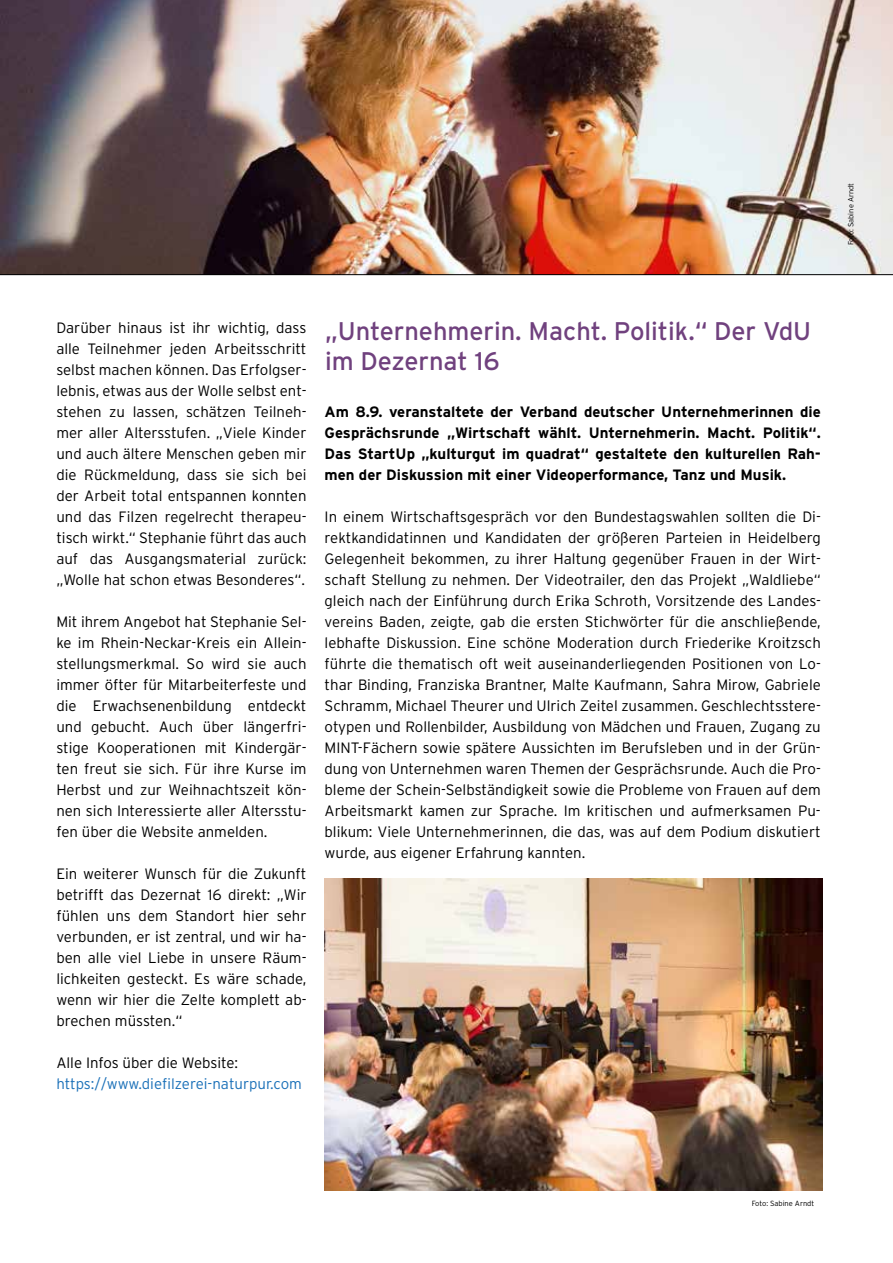
<style>
.page{position:relative;width:893px;height:1263px;background:#fff}
.page>*{position:absolute;margin:0;border:0;box-sizing:border-box;transform-origin:0 0}
.t1{font:25.5px/30px "Interstate";color:#70417e}
.t2{font:300 15px/21px "Interstate";color:#000;text-align:justify}
.t3{font:700 15px/21px "Interstate";color:#000;text-align:justify}
.t4{font:300 15px "Interstate";color:#1a70b8}
.t5{font:300 7.5px "Interstate";color:#000}
</style>
<div class="page">
<img style="left:0;top:0;width:893px;height:274px">
<img style="left:325px;top:879px;width:498px;height:311px">
<hr style="left:0;top:274px;width:893px;height:1px;background:#000">
<p class="t5" style="left:846px;top:245px;width:64px;rotate:-90deg">Foto: Sabine Arndt</p>
<p class="t2" style="left:56px;top:317px;width:252px">Darüber hinaus ist ihr wichtig, dass alle Teilnehmer jeden Arbeitsschritt selbst machen können. Das Erfolgser&shy;lebnis, etwas aus der Wolle selbst ent&shy;stehen zu lassen, schätzen Teilneh&shy;mer aller Altersstufen. „Viele Kinder und auch ältere Menschen geben mir die Rückmeldung, dass sie sich bei der Arbeit total entspannen konnten und das Filzen regelrecht therapeu&shy;tisch wirkt.“ Stephanie führt das auch auf das Ausgangsmaterial zurück: „Wolle hat schon etwas Besonderes“.</p>
<p class="t2" style="left:56px;top:611px;width:252px">Mit ihrem Angebot hat Stephanie Sel&shy;ke im Rhein-Neckar-Kreis ein Allein&shy;stellungsmerkmal. So wird sie auch immer öfter für Mitarbeiterfeste und die Erwachsenenbildung entdeckt und gebucht. Auch über längerfri&shy;stige Kooperationen mit Kindergär&shy;ten freut sie sich. Für ihre Kurse im Herbst und zur Weihnachtszeit kön&shy;nen sich Interessierte aller Altersstu&shy;fen über die Website anmelden.</p>
<p class="t2" style="left:56px;top:863px;width:252px">Ein weiterer Wunsch für die Zukunft betrifft das Dezernat 16 direkt: „Wir fühlen uns dem Standort hier sehr verbunden, er ist zentral, und wir ha&shy;ben alle viel Liebe in unsere Räum&shy;lichkeiten gesteckt. Es wäre schade, wenn wir hier die Zelte komplett ab&shy;brechen müssten.“</p>
<p class="t2" style="left:56px;top:1052px;width:183px">Alle Infos über die Website:</p>
<p class="t4" style="left:56px;top:1074px;width:247px">https://www.diefilzerei-naturpur.com</p>
<h1 class="t1" style="left:325px;top:316px;width:488px">„Unternehmerin. Macht. Politik.“ Der VdU im Dezernat 16</h1>
<p class="t3" style="left:325px;top:401px;width:498px">Am 8.9. veranstaltete der Verband deutscher Unternehmerinnen die Gesprächsrunde „Wirtschaft wählt. Unternehmerin. Macht. Politik“.<br>Das StartUp „kulturgut im quadrat“ gestaltete den kulturellen Rah&shy;men der Diskussion mit einer Videoperformance, Tanz und Musik.</p>
<p class="t2" style="left:325px;top:506px;width:498px">In einem Wirtschaftsgespräch vor den Bundestagswahlen sollten die Di&shy;rektkandidatinnen und Kandidaten der größeren Parteien in Heidelberg Gelegenheit bekommen, zu ihrer Haltung gegenüber Frauen in der Wirt&shy;schaft Stellung zu nehmen. Der Videotrailer, den das Projekt „Waldliebe“ gleich nach der Einführung durch Erika Schroth, Vorsitzende des Landes&shy;vereins Baden, zeigte, gab die ersten Stichwörter für die anschließende, lebhafte Diskussion. Eine schöne Moderation durch Friederike Kroitzsch führte die thematisch oft weit auseinanderliegenden Positionen von Lo&shy;thar Binding, Franziska Brantner, Malte Kaufmann, Sahra Mirow, Gabriele Schramm, Michael Theurer und Ulrich Zeitel zusammen. Geschlechtsstere&shy;otypen und Rollenbilder, Ausbildung von Mädchen und Frauen, Zugang zu MINT-Fächern sowie spätere Aussichten im Berufsleben und in der Grün&shy;dung von Unternehmen waren Themen der Gesprächsrunde. Auch die Pro&shy;bleme der Schein-Selbständigkeit sowie die Probleme von Frauen auf dem Arbeitsmarkt kamen zur Sprache. Im kritischen und aufmerksamen Pu&shy;blikum: Viele Unternehmerinnen, die das, was auf dem Podium diskutiert wurde, aus eigener Erfahrung kannten.</p>
<p class="t5" style="left:752px;top:1199px;width:64px">Foto: Sabine Arndt</p>
</div>
